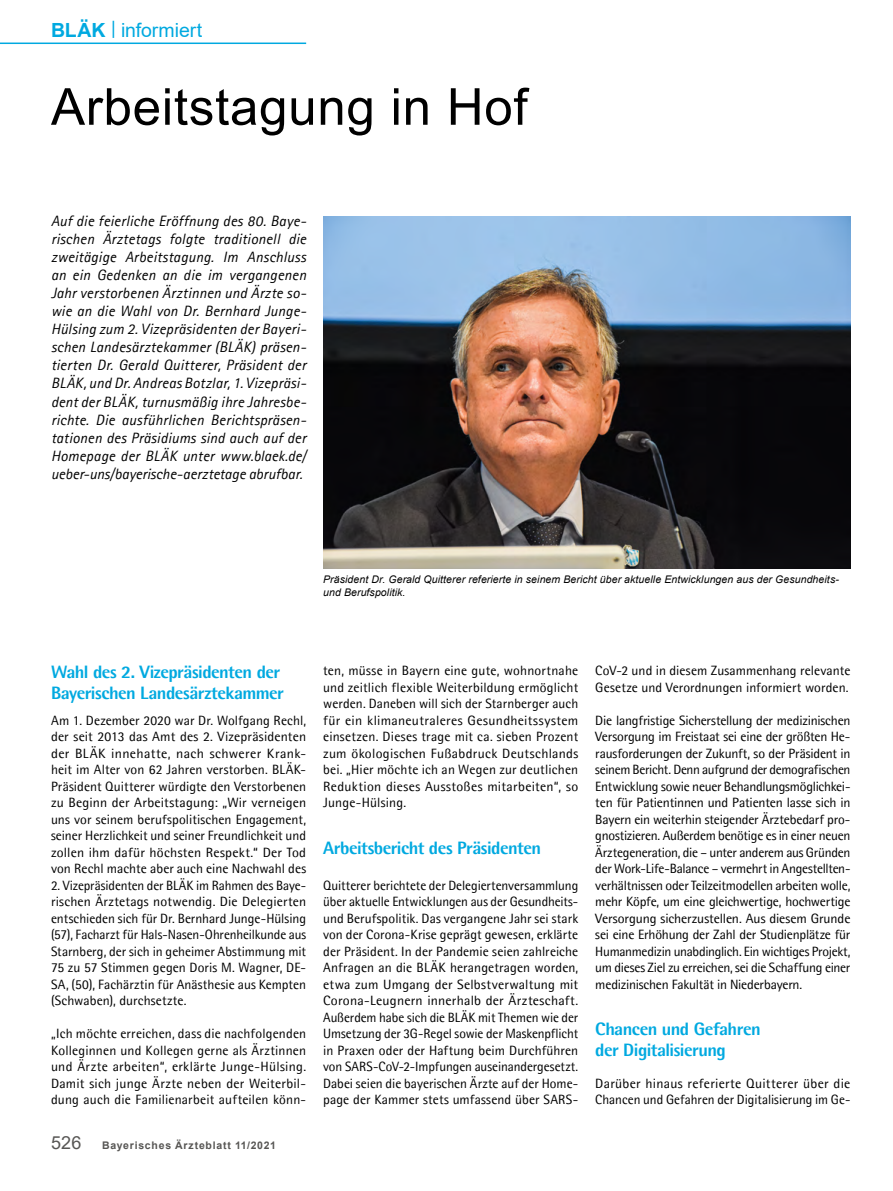
<style>
.page{position:relative;width:893px;height:1191px;background:#fff}
.page>*{position:absolute;margin:0;border:0;box-sizing:border-box;transform-origin:0 0}
.t1{font:51px "Arial";letter-spacing:.015em;color:#000}
.t2{font:19.5px "Arial";letter-spacing:-.005em;color:#00a9e0}
.t3{font:800 18px/21px "Agfa Rotis Semisans";letter-spacing:-.03em;color:#00a9e0}
.t4{font:italic 15px/18px "Agfa Rotis Sans Serif";color:#000;text-align:justify}
.t5{font:13.5px/16.5px "Agfa Rotis Semisans";letter-spacing:.005em;color:#000;text-align:justify}
.t6{font:italic 10.5px/13.5px "Arial";letter-spacing:.01em;color:#000}
.t7{font:700 10.5px "Arial";letter-spacing:.07em;color:#575654}
.s1{font-weight:700}
.s2{font-weight:400;font-size:18px}
</style>
<div class="page">
<hr style="left:0;top:43px;width:306px;height:1px;background:#00a9e0">
<img style="left:323px;top:216px;width:527px;height:352px">
<h2 class="t2" style="left:51px;top:16px;width:153px"><span class="s1">BLÄK</span> <sup>|</sup> informiert</h2>
<h1 class="t1" style="left:51px;top:72px;width:478px">Arbeitstagung in Hof</h1>
<p class="t4" style="left:51px;top:212px;width:257px">Auf die feierliche Eröffnung des 80. Baye&shy;rischen Ärztetags folgte traditionell die zweitägige Arbeitstagung. Im Anschluss an ein Gedenken an die im vergangenen Jahr verstorbenen Ärztinnen und Ärzte so&shy;wie an die Wahl von Dr. Bernhard Junge-Hülsing zum 2. Vizepräsidenten der Bayeri&shy;schen Landesärztekammer (BLÄK) präsen&shy;tierten Dr. Gerald Quitterer, Präsident der BLÄK, und Dr. Andreas Botzlar, 1. Vizepräsi&shy;dent der BLÄK, turnusmäßig ihre Jahresbe&shy;richte. Die ausführlichen Berichtspräsen&shy;tationen des Präsidiums sind auch auf der Homepage der BLÄK unter www.blaek.de/ ueber-uns/bayerische-aerztetage abrufbar.</p>
<p class="t6" style="left:323px;top:572px;width:517px">Präsident Dr. Gerald Quitterer referierte in seinem Bericht über aktuelle Entwicklungen aus der Gesundheits&shy;und Berufspolitik.</p>
<h3 class="t3" style="left:51px;top:661px;width:234px">Wahl des 2. Vizepräsidenten der<br>Bayerischen Landesärztekammer</h3>
<p class="t5" style="left:51px;top:711px;width:257px">Am 1. Dezember 2020 war Dr. Wolfgang Rechl, der seit 2013 das Amt des 2. Vizepräsidenten der BLÄK innehatte, nach schwerer Krank&shy;heit im Alter von 62 Jahren verstorben. BLÄK-Präsident Quitterer würdigte den Verstorbenen zu Beginn der Arbeitstagung: „Wir verneigen uns vor seinem berufspolitischen Engagement, seiner Herzlichkeit und seiner Freundlichkeit und zollen ihm dafür höchsten Respekt.“ Der Tod von Rechl machte aber auch eine Nachwahl des</p>
<p class="t5" style="left:51px;top:876px;width:257px">2. Vizepräsidenten der BLÄK im Rahmen des Baye&shy;rischen Ärztetags notwendig. Die Delegierten entschieden sich für Dr. Bernhard Junge-Hülsing (57), Facharzt für Hals-Nasen-Ohrenheilkunde aus Starnberg, der sich in geheimer Abstimmung mit 75 zu 57 Stimmen gegen Doris M. Wagner, DE-SA, (50), Fachärztin für Anästhesie aus Kempten (Schwaben), durchsetzte.</p>
<p class="t5" style="left:51px;top:1025px;width:257px">„Ich möchte erreichen, dass die nachfolgenden Kolleginnen und Kollegen gerne als Ärztinnen und Ärzte arbeiten“, erklärte Junge-Hülsing.<br>Damit sich junge Ärzte neben der Weiterbil&shy;dung auch die Familienarbeit aufteilen könn-</p>
<p class="t7" style="left:51px;top:1137px;width:227px"><span class="s2">526</span> Bayerisches Ärzteblatt 11/2021</p>
<p class="t5" style="left:323px;top:662px;width:257px">ten, müsse in Bayern eine gute, wohnortnahe und zeitlich flexible Weiterbildung ermöglicht werden. Daneben will sich der Starnberger auch für ein klimaneutraleres Gesundheitssystem einsetzen. Dieses trage mit ca. sieben Prozent zum ökologischen Fußabdruck Deutschlands bei. „Hier möchte ich an Wegen zur deutlichen Reduktion dieses Ausstoßes mitarbeiten“, so Junge-Hülsing.</p>
<h3 class="t3" style="left:323px;top:836px;width:219px">Arbeitsbericht des Präsidenten</h3>
<p class="t5" style="left:323px;top:876px;width:257px">Quitterer berichtete der Delegiertenversammlung über aktuelle Entwicklungen aus der Gesundheits&shy;und Berufspolitik. Das vergangene Jahr sei stark von der Corona-Krise geprägt gewesen, erklärte der Präsident. In der Pandemie seien zahlreiche Anfragen an die BLÄK herangetragen worden, etwa zum Umgang der Selbstverwaltung mit Corona-Leugnern innerhalb der Ärzteschaft.<br>Außerdem habe sich die BLÄK mit Themen wie der Umsetzung der 3G-Regel sowie der Maskenpflicht in Praxen oder der Haftung beim Durchführen von SARS-CoV-2-Impfungen auseinandergesetzt.<br>Dabei seien die bayerischen Ärzte auf der Home&shy;page der Kammer stets umfassend über SARS-</p>
<p class="t5" style="left:595px;top:662px;width:257px">CoV-2 und in diesem Zusammenhang relevante<br>Gesetze und Verordnungen informiert worden.</p>
<p class="t5" style="left:595px;top:711px;width:257px">Die langfristige Sicherstellung der medizinischen Versorgung im Freistaat sei eine der größten He&shy;rausforderungen der Zukunft, so der Präsident in seinem Bericht. Denn aufgrund der demografischen Entwicklung sowie neuer Behandlungsmöglichkei&shy;ten für Patientinnen und Patienten lasse sich in Bayern ein weiterhin steigender Ärztebedarf pro&shy;gnostizieren. Außerdem benötige es in einer neuen Ärztegeneration, die – unter anderem aus Gründen der Work-Life-Balance – vermehrt in Angestellten&shy;verhältnissen oder Teilzeitmodellen arbeiten wolle, mehr Köpfe, um eine gleichwertige, hochwertige Versorgung sicherzustellen. Aus diesem Grunde sei eine Erhöhung der Zahl der Studienplätze für Humanmedizin unabdinglich. Ein wichtiges Projekt, um dieses Ziel zu erreichen, sei die Schaffung einer medizinischen Fakultät in Niederbayern.</p>
<h3 class="t3" style="left:595px;top:1018px;width:167px">Chancen und Gefahren der Digitalisierung</h3>
<p class="t5" style="left:595px;top:1074px;width:257px">Darüber hinaus referierte Quitterer über die<br>Chancen und Gefahren der Digitalisierung im Ge-</p>
</div>
